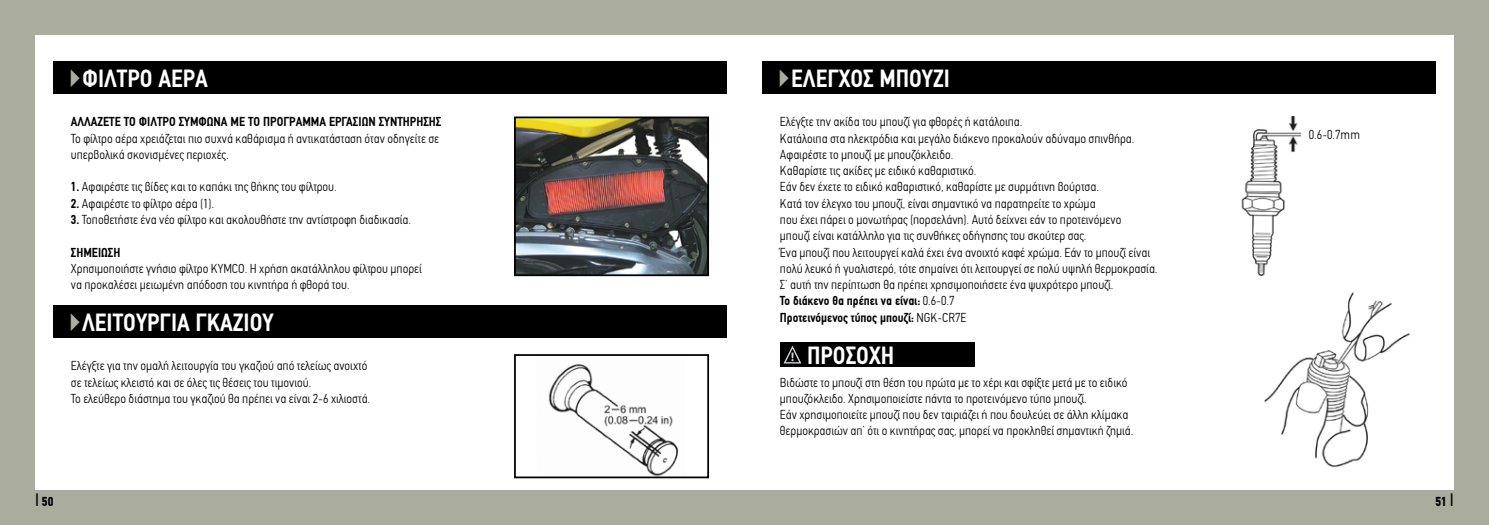
<style>
.page{position:relative;width:1489px;height:525px;background:#fff}
.page>*{position:absolute;margin:0;border:0;box-sizing:border-box;transform-origin:0 0}
.t1{font:700 25px "PF Din Text Condensed";color:#fff}
.t2{font:300 condensed 13px/16.2px "PF Din Text";color:#000}
.t3{font:700 13px/16.2px "PF Din Text Condensed";color:#000}
.t4{font:900 condensed 13px "PF Din Text";color:#000}
.s1{font-family:"PF Agora Sans Pro";font-weight:400;color:#aaac9d}
.s2{font-family:"PF Din Text Condensed";font-weight:700;font-stretch:normal}
.s3{font-family:"PF Din Text";font-weight:300;font-stretch:condensed}
</style>
<div class="page">
<div style="left:0;top:0;width:1488px;height:524px;background:#aaac9d"></div>
<div style="left:35px;top:35px;width:1418px;height:454px;background:#fff"></div>
<div style="left:53px;top:61px;width:673px;height:33px;background:#000"></div>
<div style="left:53px;top:305px;width:673px;height:33px;background:#000"></div>
<div style="left:762px;top:61px;width:673px;height:33px;background:#000"></div>
<div style="left:780px;top:341px;width:194px;height:25px;background:#000"></div>
<svg style="left:783px;top:345px;width:18px;height:18px"></svg>
<img style="left:517px;top:119px;width:189px;height:154px">
<div style="left:514px;top:116px;width:195px;height:160px;border:2px solid #000"></div>
<img style="left:530px;top:357px;width:162px;height:118px">
<div style="left:514px;top:354px;width:195px;height:124px;border:2px solid #000"></div>
<img style="left:1223px;top:116px;width:77px;height:159px">
<img style="left:1264px;top:289px;width:153px;height:179px">
<h1 class="t1" style="left:67px;top:64px;width:142px"><span class="s1">▶</span>ΦΙΛΤΡΟ ΑΕΡΑ</h1>
<p class="t3" style="left:71px;top:114px;width:75px">Αλλάζετε τοφίλτρο</p>
<p class="t3" style="left:179px;top:114px;width:8px">σύμφωνα</p>
<p class="t3" style="left:230px;top:114px;width:41px">μετοπρόγραμμα</p>
<p class="t3" style="left:329px;top:114px;width:7px">εργασιών</p>
<p class="t3" style="left:378px;top:114px;width:8px">συντήρησης</p>
<p class="t2" style="left:71px;top:130px;width:370px">Το φίλτρο αέρα χρειάζεται πιο συχνά καθάρισμα ή αντικατάσταση όταν οδηγείτε σε υπερβολικά σκονισμένες περιοχές.</p>
<p class="t2" style="left:71px;top:179px;width:267px"><span class="s2">1.</span> Αφαιρέστε τις βίδες και το καπάκι της θήκης του φίλτρου.</p>
<p class="t2" style="left:71px;top:195px;width:145px"><span class="s2">2.</span> Αφαιρέστε το φίλτρο αέρα (1).</p>
<p class="t2" style="left:71px;top:211px;width:342px"><span class="s2">3.</span> Τοποθετήστε ένα νέο φίλτρο και ακολουθήστε την αντίστροφη διαδικασία.</p>
<p class="t3" style="left:71px;top:244px;width:51px">ΣΗΜΕΙΩΣΗ</p>
<p class="t2" style="left:71px;top:260px;width:352px">Χρησιμοποιήστε γνήσιο φίλτρο KYMCO. Η χρήση ακατάλληλου φίλτρου μπορεί να προκαλέσει μειωμένη απόδοση του κινητήρα ή φθορά του.</p>
<h1 class="t1" style="left:67px;top:307px;width:208px"><span class="s1">▶</span>ΛΕΙΤΟΥΡΓΙΑ ΓΚΑΖΙΟΥ</h1>
<p class="t2" style="left:71px;top:357px;width:301px">Ελέγξτε για την ομαλή λειτουργία του γκαζιού από τελείως ανοιχτό σε τελείως κλειστό και σε όλες τις θέσεις του τιμονιού.<br>Το ελεύθερο διάστημα του γκαζιού θα πρέπει να είναι 2-6 χιλιοστά.</p>
<h1 class="t1" style="left:776px;top:64px;width:175px"><span class="s1">▶</span>ΕΛΕΓΧΟΣ ΜΠΟΥΖΙ</h1>
<p class="t2" style="left:780px;top:114px;width:379px">Ελέγξτε την ακίδα του μπουζί για φθορές ή κατάλοιπα.<br>Κατάλοιπα στα ηλεκτρόδια και μεγάλο διάκενο προκαλούν αδύναμο σπινθήρα.<br>Αφαιρέστε το μπουζί με μπουζόκλειδο.<br>Καθαρίστε τις ακίδες με ειδικό καθαριστικό.<br>Εάν δεν έχετε το ειδικό καθαριστικό, καθαρίστε με συρμάτινη βούρτσα.<br>Κατά τον έλεγχο του μπουζί, είναι σημαντικό να παρατηρείτε το χρώμα<br>που έχει πάρει ο μονωτήρας (πορσελάνη). Αυτό δείχνει εάν το προτεινόμενο<br>μπουζί είναι κατάλληλο για τις συνθήκες οδήγησης του σκούτερ σας.<br>Ένα μπουζί που λειτουργεί καλά έχει ένα ανοιχτό καφέ χρώμα. Εάν το μπουζί είναι πολύ λευκό ή γυαλιστερό, τότε σημαίνει ότι λειτουργεί σε πολύ υψηλή θερμοκρασία.<br>Σ’ αυτή την περίπτωση θα πρέπει χρησιμοποιήσετε ένα ψυχρότερο μπουζί.</p>
<p class="t3" style="left:780px;top:292px;width:188px">Το διάκενο θα πρέπει να είναι: <span class="s3">0.6-0.7<br></span>Προτεινόμενος τύπος μπουζί: <span class="s3">NGK-CR7E</span></p>
<h1 class="t1" style="left:807px;top:340px;width:88px">ΠΡΟΣΟΧΗ</h1>
<p class="t2" style="left:780px;top:374px;width:355px">Βιδώστε το μπουζί στη θέση του πρώτα με το χέρι και σφίξτε μετά με το ειδικό μπουζόκλειδο. Χρησιμοποιείστε πάντα το προτεινόμενο τύπο μπουζί.<br>Εάν χρησιμοποιείτε μπουζί που δεν ταιριάζει ή που δουλεύει σε άλλη κλίμακα θερμοκρασιών απ’ ότι ο κινητήρας σας, μπορεί να προκληθεί σημαντική ζημιά.</p>
<p class="t2" style="left:1308px;top:127px;width:53px">0.6-0.7mm</p>
<p class="t4" style="left:35px;top:493px;width:20px">| 50</p>
<p class="t4" style="left:1435px;top:493px;width:19px">51 |</p>
</div>
